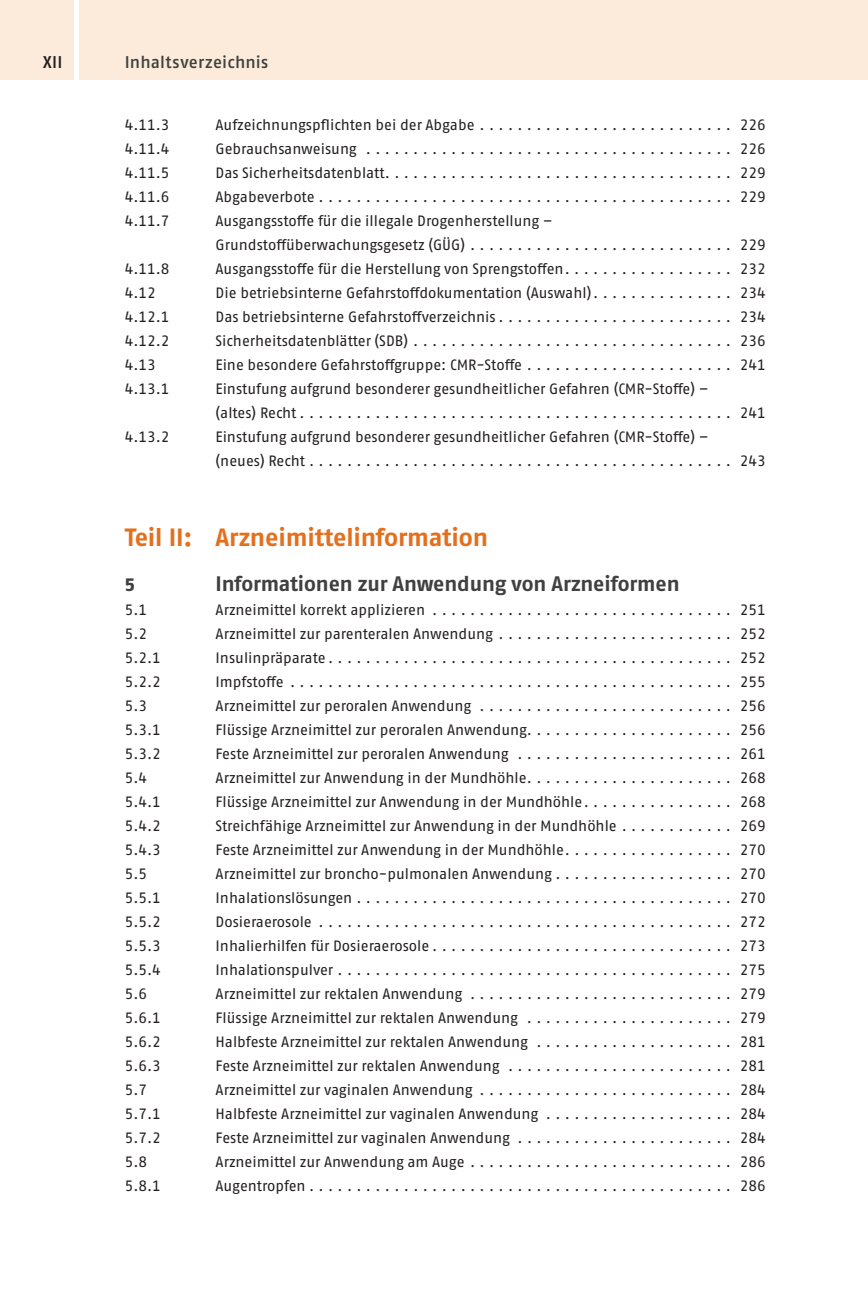
<style>
.page{position:relative;width:868px;height:1304px;background:#fff}
.page>*{position:absolute;margin:0;border:0;box-sizing:border-box;transform-origin:0 0}
.t1{font:700 25px "Fago Pro";letter-spacing:-.005em;color:#e4701e}
.t2{font:700 21px "Fago Pro";letter-spacing:-.005em;color:#404040}
.t3{font:800 18px "Fago Pro";color:#404040}
.t4{font:500 17px "Fago Pro";letter-spacing:.01em;color:#404040}
.t5{font:500 17px "Fago Pro";color:#231f20}
.t6{font:15px/24px "Fago Pro";letter-spacing:-.005em;color:#231f20}
</style>
<div class="page">
<div style="left:0;top:0;width:74px;height:79px;background:#fceada"></div>
<div style="left:79px;top:0;width:788px;height:79px;background:#fceada"></div>
<p class="t5" style="left:43px;top:56px;width:21px">XII</p>
<p class="t4" style="left:125px;top:56px;width:145px">Inhaltsverzeichnis</p>
<p class="t6" style="left:125px;top:112px;width:46px">4.11.3</p>
<p class="t6" style="left:215px;top:112px;width:551px">Aufzeichnungspflichten bei der Abgabe . . . . . . . . . . . . . . . . . . . . . . . . . . . 226</p>
<p class="t6" style="left:125px;top:136px;width:46px">4.11.4</p>
<p class="t6" style="left:215px;top:136px;width:551px">Gebrauchsanweisung ....................................... 226</p>
<p class="t6" style="left:125px;top:160px;width:46px">4.11.5</p>
<p class="t6" style="left:215px;top:160px;width:551px">DasSicherheitsdatenblatt..................................... 229</p>
<p class="t6" style="left:125px;top:184px;width:46px">4.11.6</p>
<p class="t6" style="left:215px;top:184px;width:551px">Abgabeverbote............................................ 229</p>
<p class="t6" style="left:125px;top:208px;width:46px">4.11.7</p>
<p class="t6" style="left:215px;top:208px;width:551px">Ausgangsstoffe für die illegale Drogenherstellung –<br>Grundstoffüberwachungsgesetz (GÜG) . . . . . . . . . . . . . . . . . . . . . . . . . . . . 229</p>
<p class="t6" style="left:125px;top:256px;width:46px">4.11.8</p>
<p class="t6" style="left:215px;top:256px;width:551px">Ausgangsstoffe für die Herstellung von Sprengstoffen. . . . . . . . . . . . . . . . . . 232</p>
<p class="t6" style="left:125px;top:280px;width:32px">4.12</p>
<p class="t6" style="left:215px;top:280px;width:551px">Die betriebsinterne Gefahrstoffdokumentation (Auswahl). . . . . . . . . . . . . . . 234</p>
<p class="t6" style="left:125px;top:304px;width:46px">4.12.1</p>
<p class="t6" style="left:215px;top:304px;width:551px">Das betriebsinterne Gefahrstoffverzeichnis . . . . . . . . . . . . . . . . . . . . . . . . . 234</p>
<p class="t6" style="left:125px;top:328px;width:46px">4.12.2</p>
<p class="t6" style="left:215px;top:328px;width:551px">Sicherheitsdatenblätter(SDB).................................. 236</p>
<p class="t6" style="left:125px;top:352px;width:32px">4.13</p>
<p class="t6" style="left:215px;top:352px;width:551px">Eine besondere Gefahrstoffgruppe: CMR-Stoffe . . . . . . . . . . . . . . . . . . . . . . 241</p>
<p class="t6" style="left:125px;top:376px;width:46px">4.13.1</p>
<p class="t6" style="left:215px;top:376px;width:551px">Einstufung aufgrund besonderer gesundheitlicher Gefahren (CMR-Stoffe) – (altes)Recht.............................................. 241</p>
<p class="t6" style="left:125px;top:424px;width:46px">4.13.2</p>
<p class="t6" style="left:215px;top:424px;width:551px">Einstufung aufgrund besonderer gesundheitlicher Gefahren (CMR-Stoffe) – (neues)Recht............................................. 243</p>
<h1 class="t1" style="left:125px;top:522px;width:365px">Teil II: Arzneimittelinformation</h1>
<p class="t3" style="left:125px;top:574px;width:12px">5</p>
<h2 class="t2" style="left:215px;top:571px;width:465px">Informationen zur Anwendung von Arzneiformen</h2>
<p class="t6" style="left:125px;top:597px;width:24px">5.1</p>
<p class="t6" style="left:215px;top:597px;width:551px">Arzneimittelkorrektapplizieren ................................ 251</p>
<p class="t6" style="left:125px;top:621px;width:24px">5.2</p>
<p class="t6" style="left:215px;top:621px;width:551px">Arzneimittel zur parenteralen Anwendung . . . . . . . . . . . . . . . . . . . . . . . . . 252</p>
<p class="t6" style="left:125px;top:645px;width:38px">5.2.1</p>
<p class="t6" style="left:215px;top:645px;width:551px">Insulinpräparate........................................... 252</p>
<p class="t6" style="left:125px;top:669px;width:38px">5.2.2</p>
<p class="t6" style="left:215px;top:669px;width:551px">Impfstoffe ............................................... 255</p>
<p class="t6" style="left:125px;top:693px;width:24px">5.3</p>
<p class="t6" style="left:215px;top:693px;width:551px">Arzneimittel zur peroralen Anwendung . . . . . . . . . . . . . . . . . . . . . . . . . . . 256</p>
<p class="t6" style="left:125px;top:717px;width:38px">5.3.1</p>
<p class="t6" style="left:215px;top:717px;width:551px">Flüssige Arzneimittel zur peroralen Anwendung. . . . . . . . . . . . . . . . . . . . . . 256</p>
<p class="t6" style="left:125px;top:741px;width:38px">5.3.2</p>
<p class="t6" style="left:215px;top:741px;width:551px">Feste Arzneimittel zur peroralen Anwendung . . . . . . . . . . . . . . . . . . . . . . . 261</p>
<p class="t6" style="left:125px;top:765px;width:24px">5.4</p>
<p class="t6" style="left:215px;top:765px;width:551px">Arzneimittel zur Anwendung in der Mundhöhle. . . . . . . . . . . . . . . . . . . . . . 268</p>
<p class="t6" style="left:125px;top:789px;width:38px">5.4.1</p>
<p class="t6" style="left:215px;top:789px;width:551px">Flüssige Arzneimittel zur Anwendung in der Mundhöhle. . . . . . . . . . . . . . . . 268</p>
<p class="t6" style="left:125px;top:813px;width:38px">5.4.2</p>
<p class="t6" style="left:215px;top:813px;width:551px">Streichfähige Arzneimittel zur Anwendung in der Mundhöhle . . . . . . . . . . . . 269</p>
<p class="t6" style="left:125px;top:837px;width:38px">5.4.3</p>
<p class="t6" style="left:215px;top:837px;width:551px">Feste Arzneimittel zur Anwendung in der Mundhöhle. . . . . . . . . . . . . . . . . . 270</p>
<p class="t6" style="left:125px;top:861px;width:24px">5.5</p>
<p class="t6" style="left:215px;top:861px;width:551px">Arzneimittel zur broncho-pulmonalen Anwendung . . . . . . . . . . . . . . . . . . . 270</p>
<p class="t6" style="left:125px;top:885px;width:38px">5.5.1</p>
<p class="t6" style="left:215px;top:885px;width:551px">Inhalationslösungen........................................ 270</p>
<p class="t6" style="left:125px;top:909px;width:38px">5.5.2</p>
<p class="t6" style="left:215px;top:909px;width:551px">Dosieraerosole ............................................ 272</p>
<p class="t6" style="left:125px;top:933px;width:38px">5.5.3</p>
<p class="t6" style="left:215px;top:933px;width:551px">InhalierhilfenfürDosieraerosole................................ 273</p>
<p class="t6" style="left:125px;top:957px;width:38px">5.5.4</p>
<p class="t6" style="left:215px;top:957px;width:551px">Inhalationspulver.......................................... 275</p>
<p class="t6" style="left:125px;top:981px;width:24px">5.6</p>
<p class="t6" style="left:215px;top:981px;width:551px">ArzneimittelzurrektalenAnwendung ............................ 279</p>
<p class="t6" style="left:125px;top:1005px;width:38px">5.6.1</p>
<p class="t6" style="left:215px;top:1005px;width:551px">Flüssige Arzneimittel zur rektalen Anwendung . . . . . . . . . . . . . . . . . . . . . . 279</p>
<p class="t6" style="left:125px;top:1029px;width:38px">5.6.2</p>
<p class="t6" style="left:215px;top:1029px;width:551px">Halbfeste Arzneimittel zur rektalen Anwendung . . . . . . . . . . . . . . . . . . . . . 281</p>
<p class="t6" style="left:125px;top:1053px;width:38px">5.6.3</p>
<p class="t6" style="left:215px;top:1053px;width:551px">Feste Arzneimittel zur rektalen Anwendung . . . . . . . . . . . . . . . . . . . . . . . . 281</p>
<p class="t6" style="left:125px;top:1077px;width:24px">5.7</p>
<p class="t6" style="left:215px;top:1077px;width:551px">Arzneimittel zur vaginalen Anwendung . . . . . . . . . . . . . . . . . . . . . . . . . . . 284</p>
<p class="t6" style="left:125px;top:1101px;width:38px">5.7.1</p>
<p class="t6" style="left:215px;top:1101px;width:551px">Halbfeste Arzneimittel zur vaginalen Anwendung . . . . . . . . . . . . . . . . . . . . 284</p>
<p class="t6" style="left:125px;top:1125px;width:38px">5.7.2</p>
<p class="t6" style="left:215px;top:1125px;width:551px">Feste Arzneimittel zur vaginalen Anwendung . . . . . . . . . . . . . . . . . . . . . . . 284</p>
<p class="t6" style="left:125px;top:1149px;width:24px">5.8</p>
<p class="t6" style="left:215px;top:1149px;width:551px">ArzneimittelzurAnwendungamAuge ............................ 286</p>
<p class="t6" style="left:125px;top:1173px;width:38px">5.8.1</p>
<p class="t6" style="left:215px;top:1173px;width:551px">Augentropfen............................................. 286</p>
</div>
